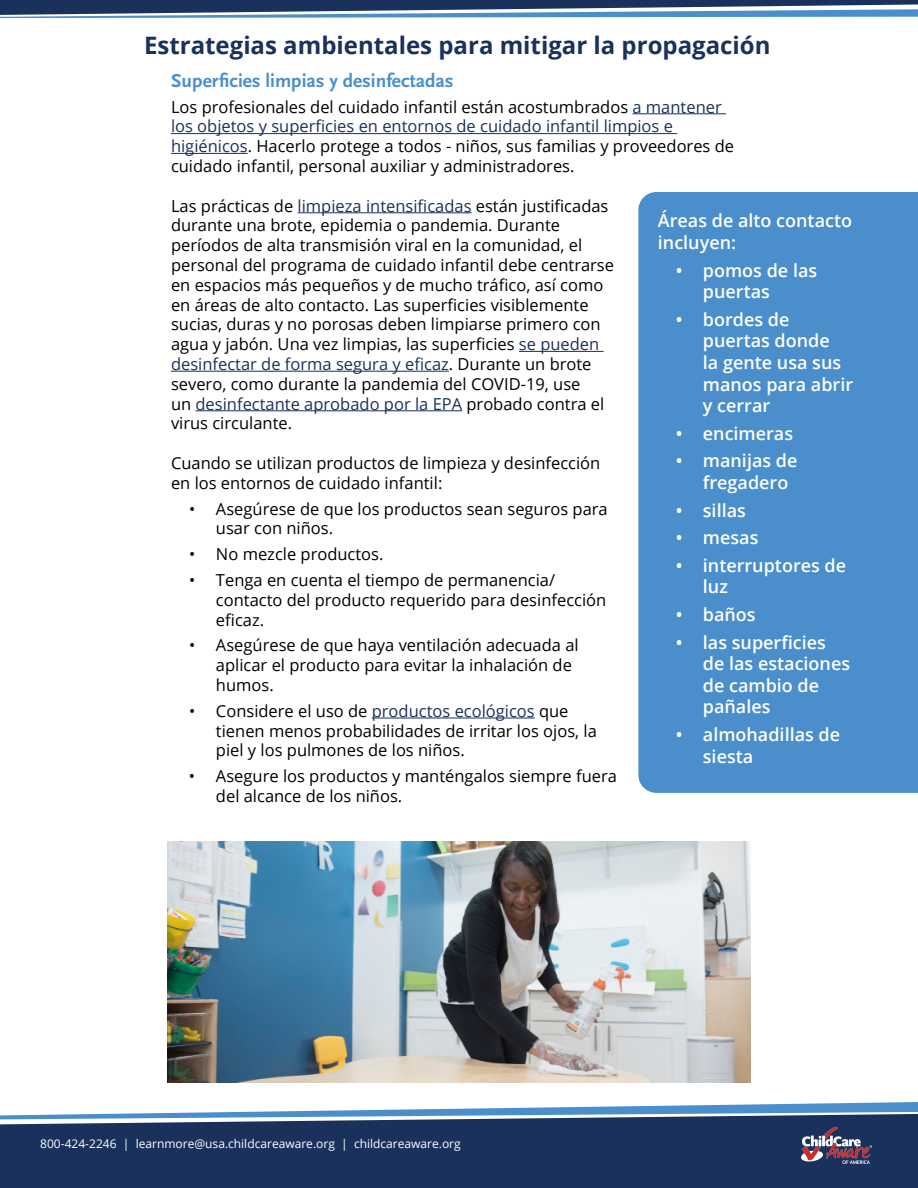
<style>
.page{position:relative;width:918px;height:1188px;background:#fff}
.page>*{position:absolute;margin:0;border:0;box-sizing:border-box;transform-origin:0 0}
.t1{font:700 24px "Open Sans";color:#19315b}
.t2{font:700 19.5px "Scala Sans Pro";color:#4a8ecc}
.t3{font:600 18px/21.6px "Open Sans";color:#fff}
.t4{font:16.5px/19.8px "Open Sans";color:#000}
.t5{font:12px "Open Sans";color:#fff}
.s1{color:#19315b}
</style>
<div class="page">
<svg style="left:0;top:0;width:918px;height:18px"></svg>
<svg style="left:309px;top:1102px;width:609px;height:9px"></svg>
<svg style="left:0;top:1112px;width:918px;height:76px;background:#274068"></svg>
<hr style="left:633px;top:113px;width:93px;height:1px;background:#19315b">
<hr style="left:171px;top:133px;width:506px;height:1px;background:#19315b">
<hr style="left:171px;top:153px;width:77px;height:1px;background:#19315b">
<hr style="left:298px;top:212px;width:174px;height:1px;background:#19315b">
<hr style="left:519px;top:351px;width:85px;height:1px;background:#19315b">
<hr style="left:171px;top:371px;width:278px;height:1px;background:#19315b">
<hr style="left:196px;top:410px;width:266px;height:1px;background:#19315b">
<hr style="left:372px;top:718px;width:163px;height:1px;background:#19315b">
<div style="left:638px;top:192px;width:280px;height:601px;background:#4a8ecc"></div>
<img style="left:167px;top:841px;width:584px;height:241px">
<img style="left:802px;top:1128px;width:70px;height:35px">
<h1 class="t1" style="left:144px;top:29px;width:628px">Estrategias ambientales para mitigar la propagación</h1>
<p class="t2" style="left:171px;top:69px;width:284px">Superficies limpias y desinfectadas</p>
<p class="t4" style="left:171px;top:96px;width:565px">Los profesionales del cuidado infantil están acostumbrados <span class="s1">a mantener los objetos y superficies en entornos de cuidado infantil limpios e higiénicos</span>. Hacerlo protege a todos - niños, sus familias y proveedores de cuidado infantil, personal auxiliar y administradores.</p>
<p class="t4" style="left:171px;top:195px;width:445px">Las prácticas de <span class="s1">limpieza intensificadas</span> están justificadas durante una brote, epidemia o pandemia. Durante períodos de alta transmisión viral en la comunidad, el personal del programa de cuidado infantil debe centrarse en espacios más pequeños y de mucho tráfico, así como en áreas de alto contacto. Las superficies visiblemente sucias, duras y no porosas deben limpiarse primero con agua y jabón. Una vez limpias, las superficies <span class="s1">se pueden desinfectar de forma segura y eficaz</span>. Durante un brote severo, como durante la pandemia del COVID-19, use<br>un <span class="s1">desinfectante aprobado por la EPA</span> probado contra el virus circulante.</p>
<p class="t4" style="left:171px;top:453px;width:431px">Cuando se utilizan productos de limpieza y desinfección en los entornos de cuidado infantil:</p>
<p class="t4" style="left:216px;top:498px;width:393px;text-indent:-27px">• Asegúrese de que los productos sean seguros para usar con niños.</p>
<p class="t4" style="left:189px;top:544px;width:196px">• No mezcle productos.</p>
<p class="t4" style="left:216px;top:570px;width:392px;text-indent:-27px">• Tenga en cuenta el tiempo de permanencia/ contacto del producto requerido para desinfección eficaz.</p>
<p class="t4" style="left:216px;top:635px;width:364px;text-indent:-27px">• Asegúrese de que haya ventilación adecuada al aplicar el producto para evitar la inhalación de humos.</p>
<p class="t4" style="left:216px;top:700px;width:382px;text-indent:-27px">• Considere el uso de <span class="s1">productos ecológicos</span> que tienen menos probabilidades de irritar los ojos, la piel y los pulmones de los niños.</p>
<p class="t4" style="left:216px;top:766px;width:403px;text-indent:-27px">• Asegure los productos y manténgalos siempre fuera del alcance de los niños.</p>
<p class="t3" style="left:658px;top:210px;width:196px">Áreas de alto contacto incluyen:</p>
<p class="t3" style="left:703px;top:259px;width:116px;text-indent:-27px">• pomos de las puertas</p>
<p class="t3" style="left:703px;top:308px;width:152px;text-indent:-27px">• bordes de puertas donde<br>la gente usa sus manos para abrir y cerrar</p>
<p class="t3" style="left:676px;top:422px;width:119px">• encimeras</p>
<p class="t3" style="left:703px;top:450px;width:96px;text-indent:-27px">• manijas de fregadero</p>
<p class="t3" style="left:676px;top:499px;width:72px">• sillas</p>
<p class="t3" style="left:676px;top:526px;width:84px">• mesas</p>
<p class="t3" style="left:703px;top:554px;width:145px;text-indent:-27px">• interruptores de luz</p>
<p class="t3" style="left:676px;top:603px;width:81px">• baños</p>
<p class="t3" style="left:703px;top:631px;width:149px;text-indent:-27px">• las superficies de las estaciones de cambio de pañales</p>
<p class="t3" style="left:703px;top:723px;width:139px;text-indent:-27px">• almohadillas de siesta</p>
<p class="t5" style="left:40px;top:1135px;width:422px">800-424-2246 | learnmore@usa.childcareaware.org | childcareaware.org</p>
</div>
